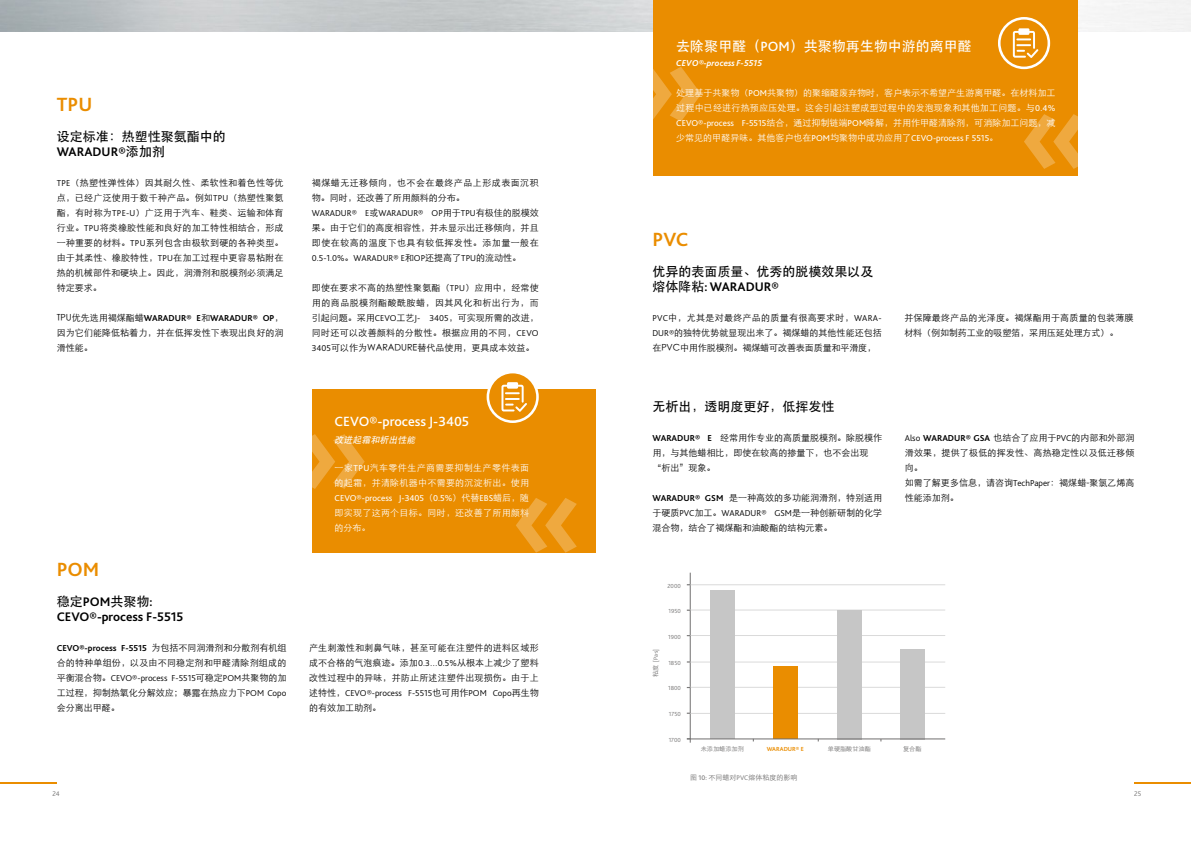
<style>
.page{position:relative;width:1191px;height:842px;background:#fff}
.page>*{position:absolute;margin:0;border:0;box-sizing:border-box;transform-origin:0 0}
.t1{font:700 119.2px "Bliss 2";color:#fff}
.t2{font:700 20px "Bliss 2";color:#ea8d00}
.t3{font:500 14px "ST Heiti SC";color:#fff}
.t4{font:500 14px "Bliss 2";color:#fff}
.t5{font:500 13px "ST Heiti SC";color:#000}
.t6{font:700 13px "Bliss 2";color:#000}
.t7{font:300 9px/15px "ST Heiti SC";letter-spacing:.01em;color:#000;text-align:justify}
.t8{font:300 9px/15px "ST Heiti SC";letter-spacing:.03em;color:#fff}
.t9{font:300 9px "Bliss 2";color:#000}
.t10{font:300 9px/15px "ST Heiti SC";letter-spacing:.05em;color:#000}
.t11{font:700 9px "Bliss 2";color:#000}
.t12{font:9px "Bliss 2";color:#fff}
.t13{font:italic 700 9px "Bliss 2";color:#fff}
.t14{font:italic 500 9px "ST Heiti SC";color:#fff}
.t15{font:300 7px "ST Heiti SC";color:#706f6f}
.t16{font:300 7px "Bliss 2";color:#706f6f}
.t17{font:300 6.2px "Bliss 2";color:#706f6f}
.t18{font:300 6.1px "Bliss 2";color:#706f6f}
.t19{font:300 6.1px "ST Heiti SC";color:#706f6f}
.t20{font:700 6.1px "Bliss 2";color:#ea8d00}
.s1{font-family:"ST Heiti SC";font-weight:500}
.s2{font-family:"Bliss 2"}
.s3{font-family:"ST Heiti SC";font-weight:300}
.s4{font-family:"ST Heiti SC"}
.s5{font-family:"Bliss 2";font-weight:700}
.s6{font-family:"Bliss 2";font-weight:400}
</style>
<div class="page">
<div style="left:653px;top:0;width:425px;height:176px;background:#ea8d00"></div>
<div style="left:998px;top:17px;width:52px;height:52px;border:3px solid #fff;border-radius:50%"></div>
<div style="left:1018px;top:28px;width:11px;height:7px;background:#fff"></div>
<svg style="left:1012px;top:30px;width:26px;height:28px"></svg>
<div style="left:312px;top:389px;width:283px;height:163px;background:#ea8d00"></div>
<div style="left:488px;top:372px;width:49px;height:50px;background:#ea8d00;border-radius:50%"></div>
<div style="left:486px;top:371px;width:53px;height:52px;border:3px solid #fff;border-radius:50%"></div>
<div style="left:507px;top:382px;width:11px;height:7px;background:#fff"></div>
<svg style="left:501px;top:384px;width:26px;height:28px"></svg>
<hr style="left:690px;top:573px;width:1px;height:170px;background:#706f6f">
<hr style="left:687px;top:584px;width:258px;height:1px;background:#dadada">
<hr style="left:687px;top:610px;width:258px;height:1px;background:#dadada">
<hr style="left:687px;top:635px;width:258px;height:1px;background:#dadada">
<hr style="left:687px;top:662px;width:258px;height:1px;background:#dadada">
<hr style="left:687px;top:687px;width:258px;height:1px;background:#dadada">
<hr style="left:687px;top:713px;width:258px;height:1px;background:#dadada">
<div style="left:710px;top:590px;width:25px;height:149px;background:#c6c6c6"></div>
<div style="left:772px;top:666px;width:25px;height:73px;background:#ea8d00"></div>
<div style="left:837px;top:610px;width:25px;height:129px;background:#c6c6c6"></div>
<div style="left:899px;top:649px;width:25px;height:90px;background:#c6c6c6"></div>
<hr style="left:687px;top:739px;width:258px;height:1px;background:#706f6f">
<hr style="left:1134px;top:782px;width:57px;height:2px;background:#ea8d00">
<hr style="left:0;top:782px;width:57px;height:2px;background:#ea8d00">
<svg style="left:516px;top:552px;width:61px;height:1px"></svg>
<h2 class="t2" style="left:57px;top:92px;width:37px">TPU</h2>
<h3 class="t5" style="left:57px;top:129px;width:170px">设定标准：热塑性聚氨酯中的</h3>
<h3 class="t6" style="left:57px;top:144px;width:110px">WARADUR®<span class="s1">添加剂</span></h3>
<p class="t7" style="left:57px;top:174px;width:228px"><span class="s2">TPE</span>（热塑性弹性体）因其耐久性、柔软性和着色性等优点，已经广泛使用于数千种产品。例如<span class="s2">TPU</span>（热塑性聚氨酯，有时称为<span class="s2">TPE-U</span>）广泛用于汽车、鞋类、运输和体育行业。<span class="s2">TPU</span>将类橡胶性能和良好的加工特性相结合，形成一种重要的材料。<span class="s2">TPU</span>系列包含由极软到硬的各种类型。由于其柔性、橡胶特性，<span class="s2">TPU</span>在加工过程中更容易粘附在热的机械部件和硬块上。因此，润滑剂和脱模剂必须满足特定要求。</p>
<p class="t11" style="left:57px;top:312px;width:228px"><span class="s3">TPU优先选用褐煤酯蜡</span>WARADUR® E<span class="s3">和</span>WARADUR® OP<span class="s3">，</span></p>
<p class="t7" style="left:57px;top:324px;width:228px">因为它们能降低粘着力，并在低挥发性下表现出良好的润滑性能。</p>
<p class="t10" style="left:312px;top:174px;width:228px">褐煤蜡无迁移倾向，也不会在最终产品上形成表面沉积物。同时，还改善了所用颜料的分布。</p>
<p class="t9" style="left:312px;top:207px;width:228px">WARADUR® E<span class="s4">或</span>WARADUR® OP<span class="s4">用于</span>TPU<span class="s4">有极佳的脱模效</span></p>
<p class="t10" style="left:312px;top:219px;width:228px">果。由于它们的高度相容性，并未显示出迁移倾向，并且即使在较高的温度下也具有较低挥发性。添加量一般在</p>
<p class="t9" style="left:312px;top:252px;width:211px">0.5-1.0%<span class="s4">。</span>WARADUR® E<span class="s4">和</span>OP<span class="s4">还提高了</span>TPU<span class="s4">的流动性。</span></p>
<p class="t7" style="left:312px;top:279px;width:228px">即使在要求不高的热塑性聚氨酯（<span class="s2">TPU</span>）应用中，经常使用的商品脱模剂酯酸酰胺蜡，因其风化和析出行为，而引起问题。采用<span class="s2">CEVO</span>工艺<span class="s2">J- 3405</span>，可实现所需的改进，同时还可以改善颜料的分散性。根据应用的不同，<span class="s2">CEVO 3405</span>可以作为WARADURE替代品使用，更具成本效益。</p>
<h2 class="t2" style="left:57px;top:557px;width:44px">POM</h2>
<h3 class="t5" style="left:57px;top:594px;width:97px">稳定<span class="s5">POM</span>共聚物<span class="s5">:</span></h3>
<h3 class="t6" style="left:57px;top:609px;width:128px">CEVO®-process F-5515</h3>
<p class="t11" style="left:57px;top:642px;width:231px">CEVO®-process F-5515 <span class="s3">为包括不同润滑剂和分散剂有机组</span></p>
<p class="t7" style="left:57px;top:654px;width:231px">合的特种单组份，以及由不同稳定剂和甲醛清除剂组成的</p>
<p class="t9" style="left:57px;top:672px;width:231px"><span class="s4">平衡混合物。</span>CEVO®-process F-5515<span class="s4">可稳定</span>POM<span class="s4">共聚物的加</span></p>
<p class="t7" style="left:57px;top:684px;width:231px">工过程，抑制热氧化分解效应；暴露在热应力下<span class="s2">POM Copo</span>会分离出甲醛。</p>
<h3 class="t4" style="left:334px;top:413px;width:136px">CEVO®-process J-3405</h3>
<p class="t14" style="left:334px;top:435px;width:84px">改进起霜和析出性能</p>
<p class="t8" style="left:334px;top:459px;width:196px">一家<span class="s6">TPU</span>汽车零件生产商需要抑制生产零件表面的起霜，并清除机器中不需要的沉淀析出。使用</p>
<p class="t12" style="left:334px;top:492px;width:196px">CEVO®-process J-3405<span class="s3">（</span>0.5%<span class="s3">）代替</span>EBS<span class="s3">蜡后，随</span></p>
<p class="t8" style="left:334px;top:504px;width:196px">即实现了这两个目标。同时，还改善了所用颜料的分布。</p>
<h1 class="t1" style="left:297px;top:377px;width:74px">»</h1>
<p class="t7" style="left:309px;top:639px;width:231px">产生刺激性和刺鼻气味，甚至可能在注塑件的进料区域形成不合格的气泡痕迹。添加<span class="s2">0.3…0.5%</span>从根本上减少了塑料改性过程中的异味，并防止所述注塑件出现损伤。由于上</p>
<p class="t9" style="left:309px;top:687px;width:231px"><span class="s4">述特性，</span>CEVO®-process F-5515<span class="s4">也可用作</span>POM Copo<span class="s4">再生物</span></p>
<p class="t7" style="left:309px;top:699px;width:73px">的有效加工助剂。</p>
<h3 class="t3" style="left:676px;top:38px;width:297px">去除聚甲醛（<span class="s2">POM</span>）共聚物再生物中游的离甲醛</h3>
<p class="t13" style="left:676px;top:57px;width:87px">CEVO®-process F-5515</p>
<p class="t8" style="left:676px;top:84px;width:380px;text-align:justify">处理基于共聚物（<span class="s6">POM</span>共聚物）的聚缩醛废弃物时，客户表示不希望产生游离甲醛。在材料加工过程中已经进行热预应压处理。这会引起注塑成型过程中的发泡现象和其他加工问题。与<span class="s6">0.4% CEVO®-process F-5515</span>结合，通过抑制链端<span class="s6">POM</span>降解，并用作甲醛清除剂，可消除加工问题，减少常见的甲醛异味。其他客户也在<span class="s6">POM</span>均聚物中成功应用了<span class="s6">CEVO-process F 5515</span>。</p>
<h1 class="t1" style="left:633px;top:9px;width:74px">»</h1>
<h2 class="t2" style="left:652px;top:227px;width:38px">PVC</h2>
<h3 class="t5" style="left:652px;top:264px;width:222px">优异的表面质量、优秀的脱模效果以及</h3>
<h3 class="t6" style="left:652px;top:279px;width:128px"><span class="s1">熔体降粘</span>: WARADUR®</h3>
<p class="t7" style="left:652px;top:309px;width:231px"><span class="s2">PVC</span>中，尤其是对最终产品的质量有很高要求时，<span class="s2">WARA-DUR®</span>的独特优势就显现出来了。褐煤蜡的其他性能还包括在PVC中用作脱模剂。褐煤蜡可改善表面质量和平滑度，</p>
<p class="t7" style="left:904px;top:309px;width:231px">并保障最终产品的光泽度。褐煤酯用于高质量的包装薄膜材料（例如制药工业的吸塑箔，采用压延处理方式）。</p>
<h3 class="t5" style="left:652px;top:399px;width:183px">无析出，透明度更好，低挥发性</h3>
<p class="t7" style="left:652px;top:429px;width:231px;text-align:left"><span class="s5">WARADUR® E</span> 经常用作专业的高质量脱模剂。除脱模作用，与其他蜡相比，即使在较高的掺量下，也不会出现<br>“析出”现象。</p>
<p class="t7" style="left:652px;top:489px;width:231px"><span class="s5">WARADUR® GSM</span> 是一种高效的多功能润滑剂，特别适用于硬质<span class="s2">PVC</span>加工。<span class="s2">WARADUR® GSM</span>是一种创新研制的化学混合物，结合了褐煤酯和油酸酯的结构元素。</p>
<p class="t17" style="left:652px;top:677px;width:30px;rotate:-90deg"><span class="s4">粘度</span> [Pa·s]</p>
<p class="t18" style="left:667px;top:582px;width:15px">2000</p>
<p class="t18" style="left:668px;top:607px;width:14px">1950</p>
<p class="t18" style="left:668px;top:633px;width:14px">1900</p>
<p class="t18" style="left:668px;top:659px;width:14px">1850</p>
<p class="t18" style="left:668px;top:684px;width:14px">1800</p>
<p class="t18" style="left:669px;top:710px;width:13px">1750</p>
<p class="t18" style="left:668px;top:736px;width:14px">1700</p>
<p class="t7" style="left:904px;top:429px;width:231px;text-align:left"><span class="s2">Also</span> <span class="s5">WARADUR® GSA</span> 也结合了应用于<span class="s2">PVC</span>的内部和外部润滑效果，提供了极低的挥发性、高热稳定性以及低迁移倾向。<br>如需了解更多信息，请咨询<span class="s2">TechPaper</span>：褐煤蜡-聚氯乙烯高性能添加剂。</p>
<p class="t19" style="left:701px;top:743px;width:45px">未添加蜡添加剂</p>
<p class="t20" style="left:766px;top:745px;width:39px">WARADUR® E</p>
<p class="t19" style="left:828px;top:743px;width:45px">单硬脂酸甘油酯</p>
<p class="t19" style="left:903px;top:743px;width:20px">复合酯</p>
<p class="t15" style="left:690px;top:771px;width:109px">图 <span class="s6">10:</span> 不同蜡对<span class="s2">PVC</span>熔体粘度的影响</p>
<p class="t16" style="left:52px;top:789px;width:9px">24</p>
<p class="t16" style="left:1134px;top:789px;width:9px">25</p>
</div>
